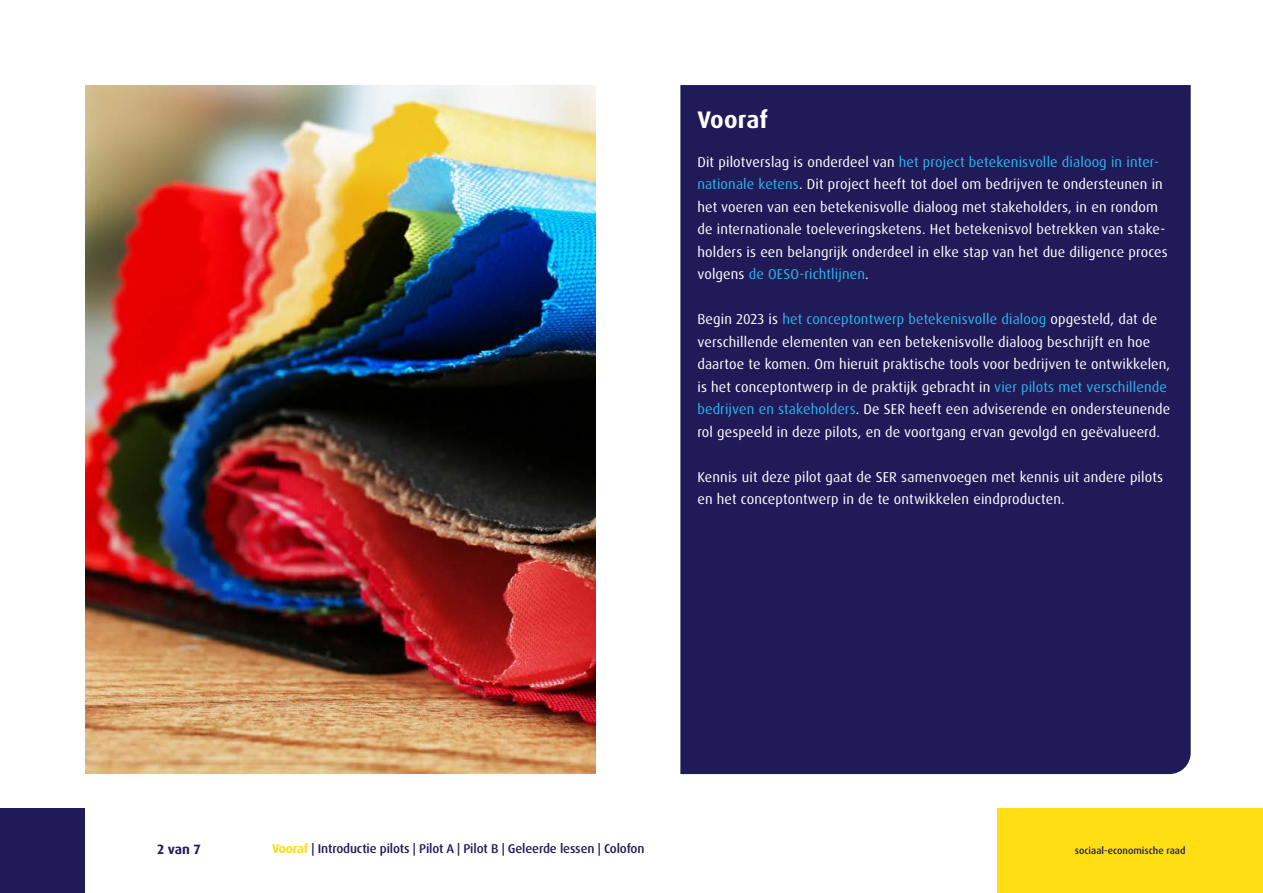
<style>
.page{position:relative;width:1263px;height:893px;background:#fff}
.page>*{position:absolute;margin:0;border:0;box-sizing:border-box;transform-origin:0 0}
.t1{font:700 24px "Dax OT";color:#fff}
.t2{font:14.25px/22.5px "Dax OT";letter-spacing:.01em;color:#fff}
.t3{font:700 13.5px "Dax OT";color:#211a59}
.t4{font:500 12.75px "Dax OT";letter-spacing:-.01em;color:#211a59}
.t5{font:500 9.9px "Dax OT";color:#211a59}
.s1{color:#2fb4e9}
.s2{font-weight:700;color:#ffde14}
</style>
<div class="page">
<div style="left:0;top:808px;width:85px;height:85px;background:#211a59"></div>
<div style="left:997px;top:808px;width:266px;height:85px;background:#ffde14"></div>
<div style="left:680px;top:85px;width:511px;height:689px;background:#211a59"></div>
<img style="left:85px;top:85px;width:510px;height:689px">
<h1 class="t1" style="left:697px;top:104px;width:72px">Vooraf</h1>
<p class="t2" style="left:697px;top:150px;width:472px">Dit pilotverslag is onderdeel van <span class="s1">het project betekenisvolle dialoog in inter&shy;nationale ketens</span>. Dit project heeft tot doel om bedrijven te ondersteunen in het voeren van een betekenisvolle dialoog met stakeholders, in en rondom de internationale toeleveringsketens. Het betekenisvol betrekken van stake&shy;holders is een belangrijk onderdeel in elke stap van het due diligence proces volgens <span class="s1">de OESO-richtlijnen</span>.</p>
<p class="t2" style="left:697px;top:308px;width:474px">Begin 2023 is <span class="s1">het conceptontwerp betekenisvolle dialoog</span> opgesteld, dat de verschillende elementen van een betekenisvolle dialoog beschrijft en hoe daartoe te komen. Om hieruit praktische tools voor bedrijven te ontwikkelen, is het conceptontwerp in de praktijk gebracht in <span class="s1">vier pilots met verschillende bedrijven en stakeholders</span>. De SER heeft een adviserende en ondersteunende rol gespeeld in deze pilots, en de voortgang ervan gevolgd en geëvalueerd.</p>
<p class="t2" style="left:697px;top:465px;width:467px">Kennis uit deze pilot gaat de SER samenvoegen met kennis uit andere pilots en het conceptontwerp in de te ontwikkelen eindproducten.</p>
<p class="t3" style="left:157px;top:840px;width:45px">2 van 7</p>
<p class="t4" style="left:272px;top:840px;width:374px"><span class="s2">Vooraf</span> | Introductie pilots | Pilot A | Pilot B | Geleerde lessen | Colofon</p>
<p class="t5" style="left:1075px;top:845px;width:112px">sociaal-economische raad</p>
</div>
